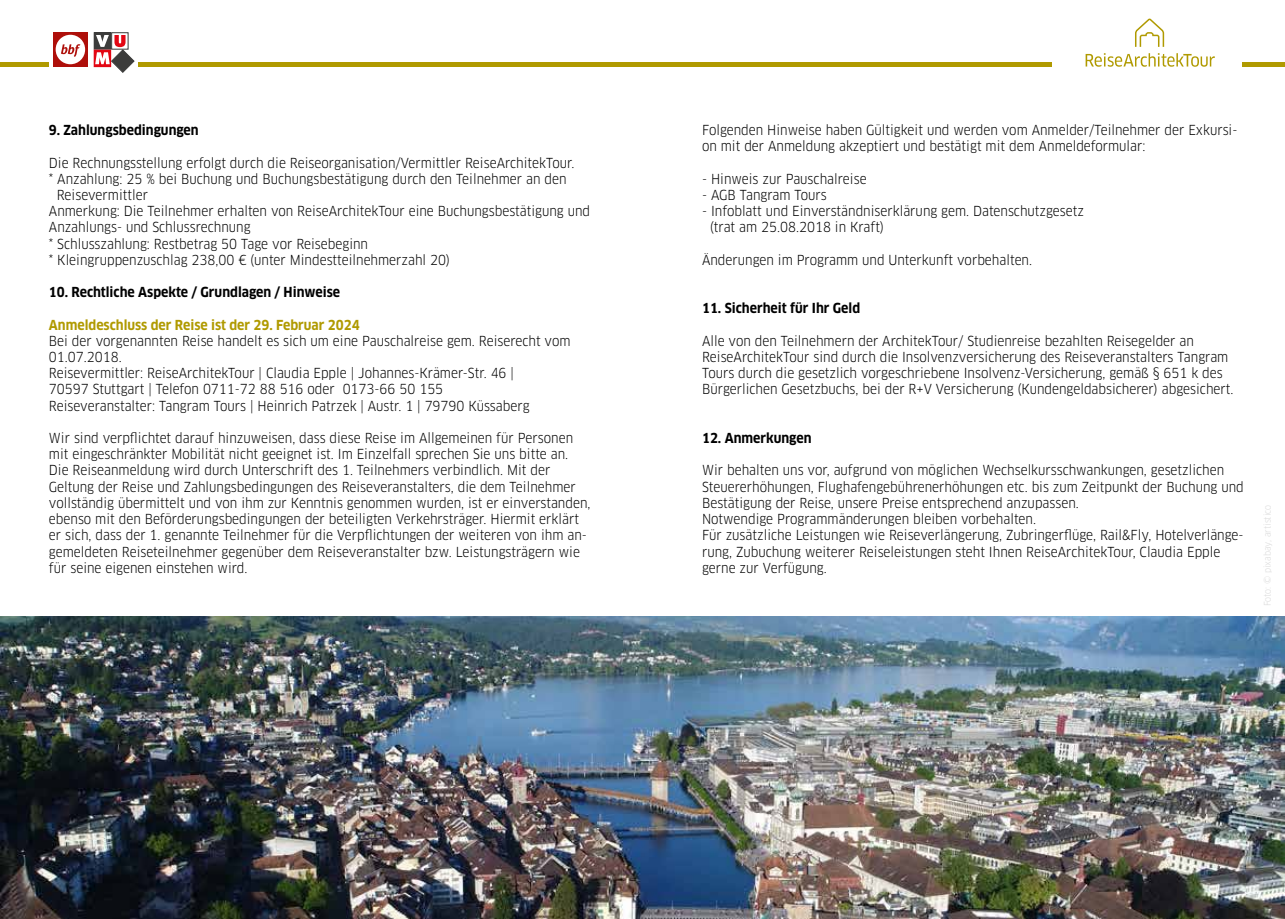
<style>
.page{position:relative;width:1285px;height:919px;background:#fff}
.page>*{position:absolute;margin:0;border:0;box-sizing:border-box;transform-origin:0 0}
.t1{font:13.5px/16.2px "Clan Pro Narr";color:#000}
.t2{font:700 13.5px "Clan Pro Narr";color:#000}
.t3{font:700 13.5px "Clan Pro Narr";color:#b09a00}
</style>
<div class="page">
<div style="left:0;top:62px;width:604px;height:5px;background:#b09a00"></div>
<div style="left:600px;top:62px;width:59px;height:5px;background:#b09a00"></div>
<div style="left:49px;top:29px;width:89px;height:47px;background:#fff"></div>
<div style="left:53px;top:32px;width:35px;height:35px;background:#ae0f0a"></div>
<div style="left:56px;top:35px;width:29px;height:29px;background:#fff;border-radius:50%"></div>
<svg style="left:61px;top:44px;width:19px;height:13px"></svg>
<div style="left:94px;top:33px;width:17px;height:16px;border:1px solid #3c3c3b"></div>
<div style="left:94px;top:50px;width:17px;height:17px;border:1px solid #e30613"></div>
<svg style="left:95px;top:35px;width:39px;height:37px"></svg>
<div style="left:636px;top:62px;width:415px;height:5px;background:#b09a00"></div>
<div style="left:1242px;top:62px;width:42px;height:5px;background:#b09a00"></div>
<svg style="left:1085px;top:53px;width:129px;height:14px"></svg>
<svg style="left:1135px;top:19px;width:28px;height:28px"></svg>
<img style="left:0;top:617px;width:1284px;height:301px">
<p class="t2" style="left:49px;top:122px;width:151px">9. Zahlungsbedingungen</p>
<p class="t1" style="left:49px;top:154px;width:527px">Die Rechnungsstellung erfolgt durch die Reiseorganisation/Vermittler ReiseArchitekTour.</p>
<p class="t1" style="left:49px;top:171px;width:519px">* Anzahlung: 25 % bei Buchung und Buchungsbestätigung durch den Teilnehmer an den</p>
<p class="t1" style="left:57px;top:187px;width:93px">Reisevermittler</p>
<p class="t1" style="left:49px;top:203px;width:542px">Anmerkung: Die Teilnehmer erhalten von ReiseArchitekTour eine Buchungsbestätigung und</p>
<p class="t1" style="left:49px;top:219px;width:203px">Anzahlungs- und Schlussrechnung</p>
<p class="t1" style="left:49px;top:235px;width:320px">* Schlusszahlung: Restbetrag 50 Tage vor Reisebeginn</p>
<p class="t1" style="left:49px;top:252px;width:402px">* Kleingruppenzuschlag 238,00 € (unter Mindestteilnehmerzahl 20)</p>
<p class="t2" style="left:49px;top:284px;width:293px">10. Rechtliche Aspekte / Grundlagen / Hinweise</p>
<p class="t3" style="left:49px;top:317px;width:312px">Anmeldeschluss der Reise ist der 29. Februar 2024</p>
<p class="t1" style="left:49px;top:333px;width:523px">Bei der vorgenannten Reise handelt es sich um eine Pauschalreise gem. Reiserecht vom 01.07.2018.<br>Reisevermittler: ReiseArchitekTour | Claudia Epple | Johannes-Krämer-Str. 46 |<br>70597 Stuttgart | Telefon 0711-72 88 516 oder 0173-66 50 155<br>Reiseveranstalter: Tangram Tours | Heinrich Patrzek | Austr. 1 | 79790 Küssaberg</p>
<p class="t1" style="left:49px;top:430px;width:543px">Wir sind verpflichtet darauf hinzuweisen, dass diese Reise im Allgemeinen für Personen mit eingeschränkter Mobilität nicht geeignet ist. Im Einzelfall sprechen Sie uns bitte an.<br>Die Reiseanmeldung wird durch Unterschrift des 1. Teilnehmers verbindlich. Mit der Geltung der Reise und Zahlungsbedingungen des Reiseveranstalters, die dem Teilnehmer vollständig übermittelt und von ihm zur Kenntnis genommen wurden, ist er einverstanden, ebenso mit den Beförderungsbedingungen der beteiligten Verkehrsträger. Hiermit erklärt er sich, dass der 1. genannte Teilnehmer für die Verpflichtungen der weiteren von ihm an&shy;gemeldeten Reiseteilnehmer gegenüber dem Reiseveranstalter bzw. Leistungsträgern wie für seine eigenen einstehen wird.</p>
<p class="t1" style="left:702px;top:122px;width:537px">Folgenden Hinweise haben Gültigkeit und werden vom Anmelder/Teilnehmer der Exkursi&shy;on mit der Anmeldung akzeptiert und bestätigt mit dem Anmeldeformular:</p>
<p class="t1" style="left:702px;top:171px;width:166px">- Hinweis zur Pauschalreise</p>
<p class="t1" style="left:702px;top:187px;width:126px">- AGB Tangram Tours</p>
<p class="t1" style="left:709px;top:203px;width:375px;text-indent:-8px">- Infoblatt und Einverständniserklärung gem. Datenschutzgesetz (trat am 25.08.2018 in Kraft)</p>
<p class="t1" style="left:702px;top:252px;width:331px">Änderungen im Programm und Unterkunft vorbehalten.</p>
<p class="t2" style="left:702px;top:300px;width:160px">11. Sicherheit für Ihr Geld</p>
<p class="t1" style="left:702px;top:333px;width:533px">Alle von den Teilnehmern der ArchitekTour/ Studienreise bezahlten Reisegelder an ReiseArchitekTour sind durch die Insolvenzversicherung des Reiseveranstalters Tangram Tours durch die gesetzlich vorgeschriebene Insolvenz-Versicherung, gemäß § 651 k des Bürgerlichen Gesetzbuchs, bei der R+V Versicherung (Kundengeldabsicherer) abgesichert.</p>
<p class="t2" style="left:702px;top:430px;width:111px">12. Anmerkungen</p>
<p class="t1" style="left:702px;top:462px;width:543px">Wir behalten uns vor, aufgrund von möglichen Wechselkursschwankungen, gesetzlichen Steuererhöhungen, Flughafengebührenerhöhungen etc. bis zum Zeitpunkt der Buchung und Bestätigung der Reise, unsere Preise entsprechend anzupassen.<br>Notwendige Programmänderungen bleiben vorbehalten.<br>Für zusätzliche Leistungen wie Reiseverlängerung, Zubringerflüge, Rail&amp;Fly, Hotelverlänge&shy;rung, Zubuchung weiterer Reiseleistungen steht Ihnen ReiseArchitekTour, Claudia Epple gerne zur Verfügung.</p>
</div>
